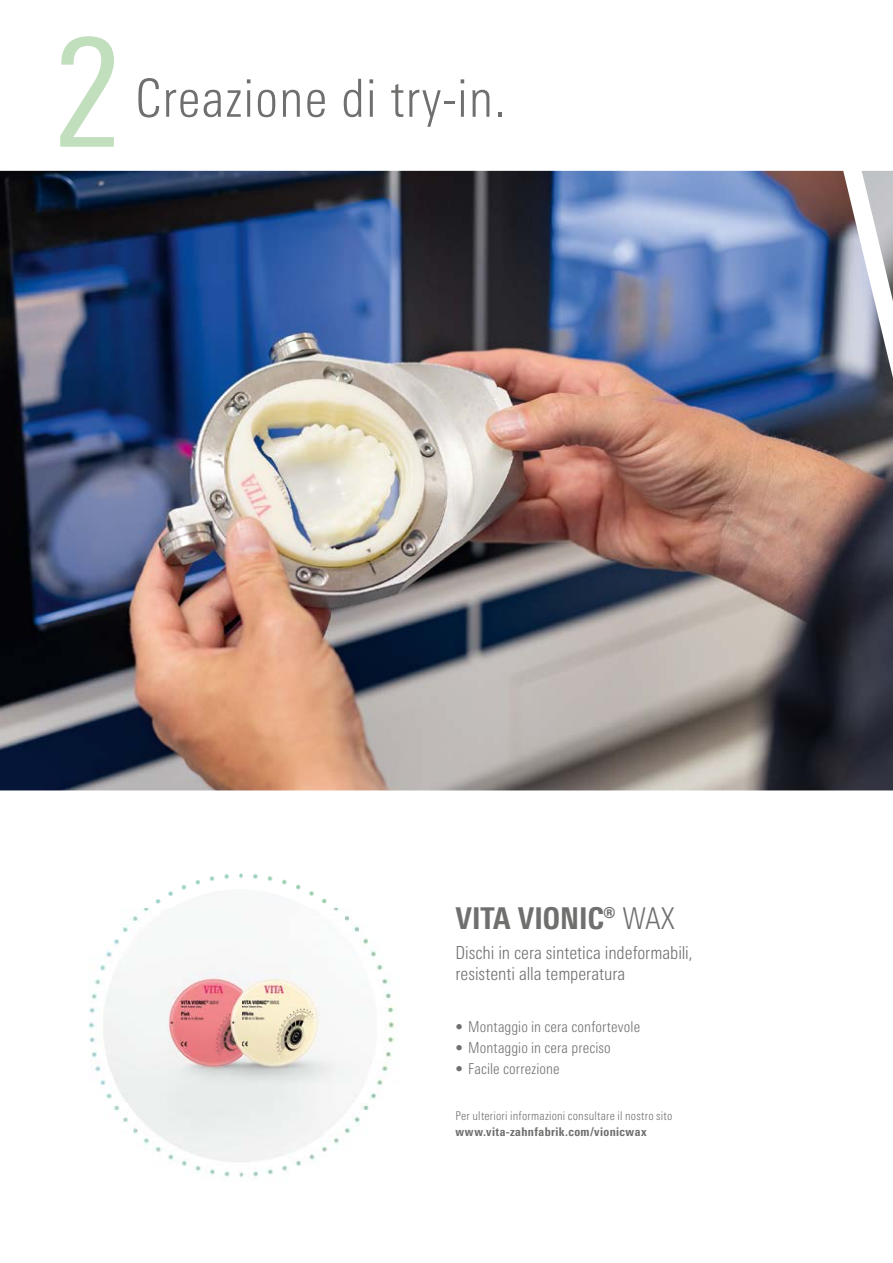
<style>
.page{position:relative;width:893px;height:1263px;background:#fff}
.page>*{position:absolute;margin:0;border:0;box-sizing:border-box;transform-origin:0 0}
.t1{font:condensed 150px "Univers Next Pro";color:#c1debd}
.t2{font:300 condensed 52.5px "Univers Next Pro";letter-spacing:.02em;color:#6f6f6e}
.t3{font:800 condensed 30px "Univers Next Pro";color:#6f6f6e}
.t4{font:300 condensed 18px/21.6px "Univers Next Pro";letter-spacing:-.005em;color:#6f6f6e}
.t5{font:300 condensed 15px "Univers Next Pro";letter-spacing:.005em;color:#6f6f6e}
.t6{font:300 condensed 12px "Univers Next Pro";letter-spacing:.015em;color:#6f6f6e}
.t7{font:800 condensed 12px "Univers Next Pro";letter-spacing:.035em;color:#6f6f6e}
.s1{font-weight:300}
</style>
<div class="page">
<img style="left:88px;top:873px;width:307px;height:305px">
<img style="left:0;top:171px;width:893px;height:619px">
<img style="left:862px;top:171px;width:31px;height:130px">
<h1 class="t1" style="left:54px;top:6px;width:69px">2</h1>
<h2 class="t2" style="left:135px;top:68px;width:372px">Creazione di try-in.</h2>
<h3 class="t3" style="left:455px;top:900px;width:221px">VITA VIONIC® <span class="s1">WAX</span></h3>
<p class="t4" style="left:455px;top:941px;width:239px">Dischi in cera sintetica indeformabili, resistenti alla temperatura</p>
<p class="t5" style="left:455px;top:1018px;width:186px">• Montaggio in cera confortevole</p>
<p class="t5" style="left:455px;top:1039px;width:157px">• Montaggio in cera preciso</p>
<p class="t5" style="left:455px;top:1060px;width:106px">• Facile correzione</p>
<p class="t6" style="left:455px;top:1109px;width:218px">Per ulteriori informazioni consultare il nostro sito</p>
<p class="t7" style="left:455px;top:1125px;width:193px">www.vita-zahnfabrik.com/vionicwax</p>
</div>
